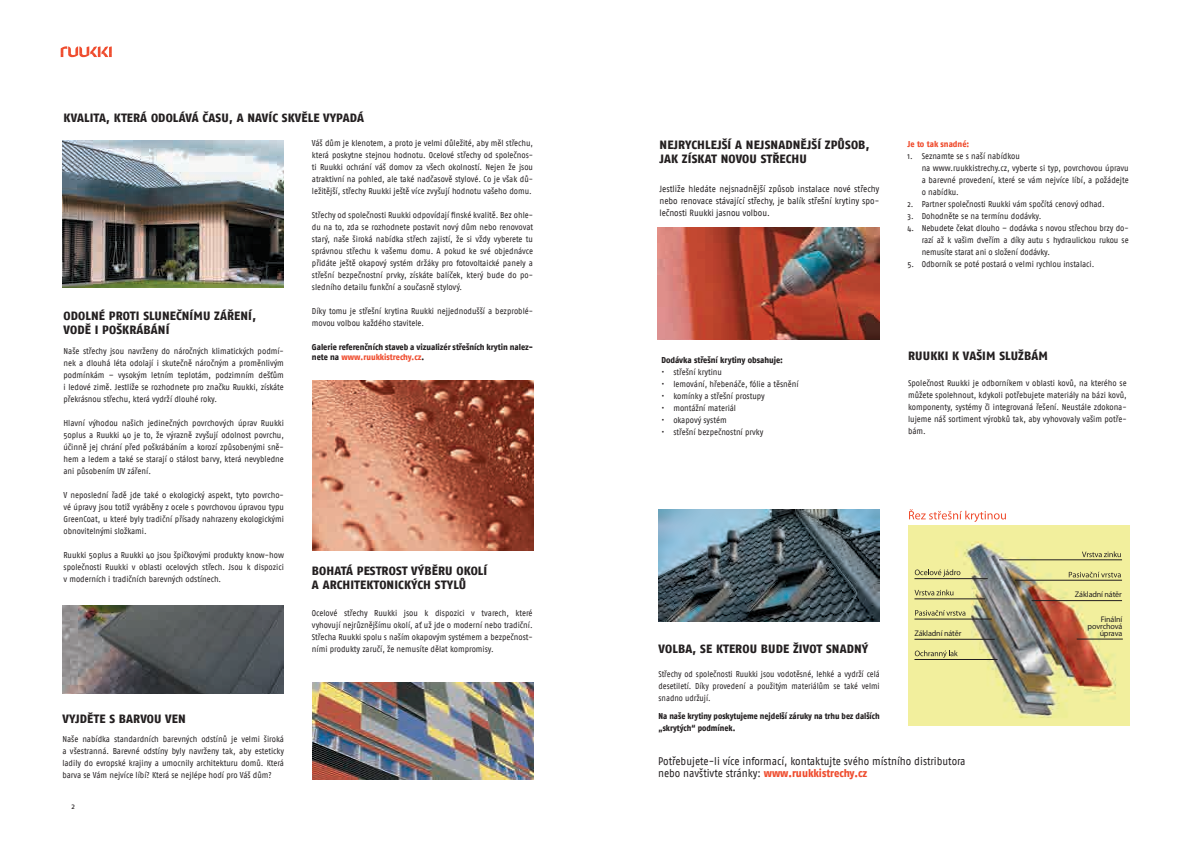
<style>
.page{position:relative;width:1191px;height:842px;background:#fff}
.page>*{position:absolute;margin:0;border:0;box-sizing:border-box;transform-origin:0 0}
.t1{font:800 12px/14.4px "Fago Pro";letter-spacing:.01em;color:#231f20}
.t2{font:11px/12px "Fago Pro";letter-spacing:-.005em;color:#231f20;scale:.9 1}
.t3{font:9px/12px "Fago Pro";letter-spacing:-.005em;color:#231f20;text-align:justify;scale:.9 1}
.t4{font:8.5px/12px "Fago Pro";letter-spacing:-.005em;color:#231f20;text-align:justify;scale:.9 1}
.t5{font:8.5px/12px "Fago Pro";letter-spacing:-.005em;color:#231f20;text-align:justify;scale:.87 1}
.t6{font:800 8.5px/10.2px "Fago Pro";color:#231f20;scale:.9 1}
.t7{font:800 8.5px/12px "Fago Pro";color:#231f20;scale:.87 1}
.t8{font:800 8.5px "Fago Pro";letter-spacing:-.005em;color:#ef4d2f;scale:.9 1}
.t9{font:8.1px/7.1px "Myriad Pro";letter-spacing:-.015em;color:#231f20;text-align:right}
.t10{font:8px "Fago Pro";color:#231f20}
.s1{color:#ef4d2f}
.s2{font-weight:800;color:#ef4d2f}
</style>
<div class="page">
<svg style="left:61px;top:46px;width:51px;height:11px"></svg>
<img style="left:62px;top:140px;width:222px;height:148px">
<img style="left:313px;top:381px;width:220px;height:169px">
<img style="left:312px;top:682px;width:221px;height:98px">
<img style="left:62px;top:606px;width:221px;height:88px">
<img style="left:658px;top:509px;width:221px;height:113px">
<img style="left:658px;top:228px;width:221px;height:112px">
<img style="left:908px;top:526px;width:221px;height:200px">
<svg style="left:909px;top:509px;width:97px;height:13px"></svg>
<hr style="left:999px;top:560px;width:123px;height:1px;background:#231f20">
<hr style="left:1015px;top:580px;width:107px;height:1px;background:#231f20">
<hr style="left:1031px;top:600px;width:91px;height:1px;background:#231f20">
<hr style="left:1076px;top:639px;width:46px;height:1px;background:#231f20">
<hr style="left:914px;top:578px;width:73px;height:1px;background:#231f20">
<hr style="left:914px;top:599px;width:71px;height:1px;background:#231f20">
<hr style="left:914px;top:619px;width:77px;height:1px;background:#231f20">
<hr style="left:914px;top:639px;width:80px;height:1px;background:#231f20">
<hr style="left:914px;top:659px;width:83px;height:1px;background:#231f20">
<svg style="left:914px;top:569px;width:46px;height:8px"></svg>
<svg style="left:914px;top:590px;width:39px;height:5px"></svg>
<svg style="left:915px;top:610px;width:50px;height:6px"></svg>
<svg style="left:914px;top:650px;width:43px;height:8px"></svg>
<svg style="left:1082px;top:551px;width:38px;height:6px"></svg>
<svg style="left:1068px;top:572px;width:52px;height:5px"></svg>
<h1 class="t1" style="left:64px;top:111px;width:302px">KVALITA, KTERÁ ODOLÁVÁ ČASU, A NAVÍC SKVĚLE VYPADÁ</h1>
<p class="t4" style="left:312px;top:137px;width:247px">Váš dům je klenotem, a proto je velmi důležité, aby měl střechu, která poskytne stejnou hodnotu. Ocelové střechy od společnos&shy;ti Ruukki ochrání váš domov za všech okolností. Nejen že jsou atraktivní na pohled, ale také nadčasově stylové. Co je však dů&shy;ležitější, střechy Ruukki ještě více zvyšují hodnotu vašeho domu.</p>
<p class="t4" style="left:312px;top:209px;width:247px">Střechy od společnosti Ruukki odpovídají finské kvalitě. Bez ohle&shy;du na to, zda se rozhodnete postavit nový dům nebo renovovat starý, naše široká nabídka střech zajistí, že si vždy vyberete tu správnou střechu k vašemu domu. A pokud ke své objednávce přidáte ještě okapový systém držáky pro fotovoltaické panely a střešní bezpečnostní prvky, získáte balíček, který bude do po&shy;sledního detailu funkční a současně stylový.</p>
<p class="t4" style="left:312px;top:305px;width:247px">Díky tomu je střešní krytina Ruukki nejjednodušší a bezproblé&shy;movou volbou každého stavitele.</p>
<p class="t6" style="left:312px;top:342px;width:247px">Galerie referenčních staveb a vizualizér střešních krytin nalez&shy;nete na <span class="s1">www.ruukkistrechy.cz</span>.</p>
<h1 class="t1" style="left:64px;top:308px;width:194px">ODOLNÉ PROTI SLUNEČNÍMU ZÁŘENÍ,<br>VODĚ I POŠKRÁBÁNÍ</h1>
<p class="t4" style="left:63px;top:345px;width:246px">Naše střechy jsou navrženy do náročných klimatických podmí&shy;nek a dlouhá léta odolají i skutečně náročným a proměnlivým podmínkám – vysokým letním teplotám, podzimním dešťům i ledové zimě. Jestliže se rozhodnete pro značku Ruukki, získáte překrásnou střechu, která vydrží dlouhé roky.</p>
<p class="t4" style="left:63px;top:417px;width:246px">Hlavní výhodou našich jedinečných povrchových úprav Ruukki 50plus a Ruukki 40 je to, že výrazně zvyšují odolnost povrchu, účinně jej chrání před poškrábáním a korozí způsobenými sně&shy;hem a ledem a také se starají o stálost barvy, která nevybledne ani působením UV záření.</p>
<p class="t4" style="left:63px;top:489px;width:246px">V neposlední řadě jde také o ekologický aspekt, tyto povrcho&shy;vé úpravy jsou totiž vyráběny z ocele s povrchovou úpravou typu GreenCoat, u které byly tradiční přísady nahrazeny ekologickými obnovitelnými složkami.</p>
<p class="t4" style="left:63px;top:549px;width:246px">Ruukki 50plus a Ruukki 40 jsou špičkovými produkty know-how společnosti Ruukki v oblasti ocelových střech. Jsou k dispozici v moderních i tradičních barevných odstínech.</p>
<h1 class="t1" style="left:312px;top:563px;width:177px">BOHATÁ PESTROST VÝBĚRU OKOLÍ<br>A ARCHITEKTONICKÝCH STYLŮ</h1>
<h1 class="t1" style="left:62px;top:711px;width:125px">VYJDĚTE S BARVOU VEN</h1>
<p class="t4" style="left:62px;top:733px;width:248px">Naše nabídka standardních barevných odstínů je velmi široká a všestranná. Barevné odstíny byly navrženy tak, aby esteticky ladily do evropské krajiny a umocnily architekturu domů. Která barva se Vám nejvíce líbí? Která se nejlépe hodí pro Váš dům?</p>
<p class="t10" style="left:72px;top:801px;width:5px">2</p>
<p class="t4" style="left:312px;top:607px;width:247px">Ocelové střechy Ruukki jsou k dispozici v tvarech, které vyhovují nejrůznějšímu okolí, ať už jde o moderní nebo tradiční.<br>Střecha Ruukki spolu s naším okapovým systémem a bezpečnost&shy;ními produkty zaručí, že nemusíte dělat kompromisy.</p>
<h1 class="t1" style="left:659px;top:138px;width:211px">NEJRYCHLEJŠÍ A NEJSNADNĚJŠÍ ZPŮSOB,<br>JAK ZÍSKAT NOVOU STŘECHU</h1>
<p class="t3" style="left:659px;top:182px;width:246px">Jestliže hledáte nejsnadnější způsob instalace nové střechy nebo renovace stávající střechy, je balík střešní krytiny spo&shy;lečnosti Ruukki jasnou volbou.</p>
<p class="t8" style="left:907px;top:138px;width:70px">Je to tak snadné:</p>
<p class="t4" style="left:921px;top:150px;width:231px;text-align:left;text-indent:-14px">1. Seznamte se s naší nabídkou<br>na www.ruukkistrechy.cz, vyberte si typ, povrchovou úpravu a barevné provedení, které se vám nejvíce líbí, a požádejte o nabídku.</p>
<p class="t4" style="left:907px;top:198px;width:220px">2. Partner společnosti Ruukki vám spočítá cenový odhad.</p>
<p class="t4" style="left:907px;top:210px;width:150px">3. Dohodněte se na termínu dodávky.</p>
<p class="t4" style="left:921px;top:222px;width:231px;text-indent:-14px">4. Nebudete čekat dlouho – dodávka s novou střechou brzy do&shy;razí až k vašim dveřím a díky autu s hydraulickou rukou se nemusíte starat ani o složení dodávky.</p>
<p class="t4" style="left:907px;top:258px;width:209px">5. Odborník se poté postará o velmi rychlou instalaci.</p>
<p class="t6" style="left:661px;top:355px;width:137px">Dodávka střešní krytiny obsahuje:</p>
<p class="t4" style="left:661px;top:366px;width:69px">• střešní krytinu</p>
<p class="t4" style="left:661px;top:378px;width:154px">• lemování, hřebenáče, fólie a těsnění</p>
<p class="t4" style="left:661px;top:390px;width:116px">• komínky a střešní prostupy</p>
<p class="t4" style="left:661px;top:402px;width:85px">• montážní materiál</p>
<p class="t4" style="left:661px;top:414px;width:74px">• okapový systém</p>
<p class="t4" style="left:661px;top:426px;width:115px">• střešní bezpečnostní prvky</p>
<h1 class="t1" style="left:908px;top:349px;width:141px">RUUKKI K VAŠIM SLUŽBÁM</h1>
<p class="t4" style="left:908px;top:377px;width:244px">Společnost Ruukki je odborníkem v oblasti kovů, na kterého se můžete spolehnout, kdykoli potřebujete materiály na bázi kovů, komponenty, systémy či integrovaná řešení. Neustále zdokona&shy;lujeme náš sortiment výrobků tak, aby vyhovovaly vašim potře&shy;bám.</p>
<h1 class="t1" style="left:658px;top:641px;width:211px">VOLBA, SE KTEROU BUDE ŽIVOT SNADNÝ</h1>
<p class="t9" style="left:914px;top:629px;width:48px">Základní nátěr</p>
<p class="t9" style="left:1075px;top:591px;width:48px">Základní nátěr</p>
<p class="t9" style="left:1087px;top:616px;width:36px">Finální povrchová úprava</p>
<p class="t5" style="left:658px;top:668px;width:256px">Střechy od společnosti Ruukki jsou vodotěsné, lehké a vydrží celá desetiletí. Díky provedení a použitým materiálům se také velmi snadno udržují.</p>
<p class="t7" style="left:658px;top:710px;width:256px">Na naše krytiny poskytujeme nejdelší záruky na trhu bez dalších „skrytých“ podmínek.</p>
<p class="t2" style="left:658px;top:755px;width:343px">Potřebujete-li více informací, kontaktujte svého místního distributora nebo navštivte stránky: <span class="s2">www.ruukkistrechy.cz</span></p>
</div>
